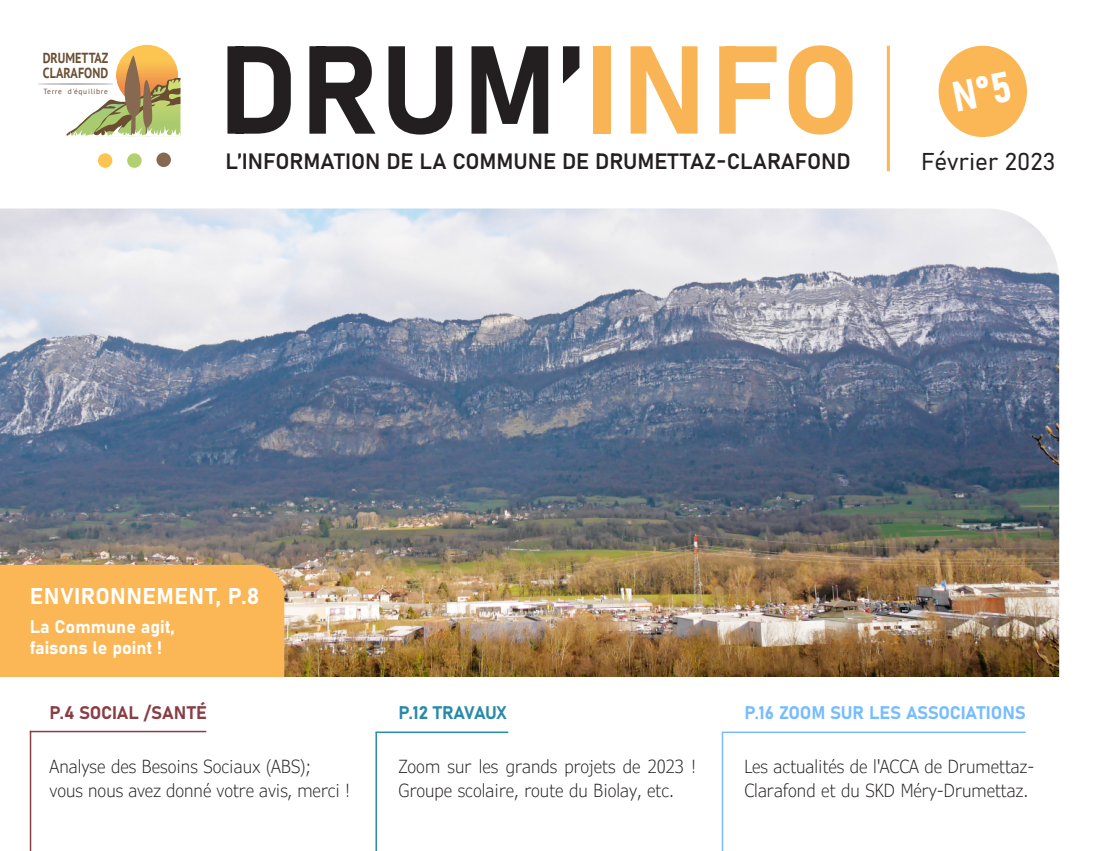
<style>
.page{position:relative;width:1106px;height:851px;background:#fff}
.page>*{position:absolute;margin:0;border:0;box-sizing:border-box;transform-origin:0 0}
.t1{font:123px "Bahnschrift";letter-spacing:.015em;color:#231f20}
.t2{font:24px "Bahnschrift";color:#231f20}
.t3{font:22.5px "Bahnschrift";letter-spacing:.02em;color:#fff}
.t4{font:21.9px "Bahnschrift";color:#231f20}
.t5{font:300 condensed 18px/24px "Verdana Pro";color:#231f20}
.t6{font:18px/21px "Bahnschrift";color:#fff}
.t7{font:18px "Bahnschrift";letter-spacing:-.01em;color:#76bcff}
.t8{font:18px "Bahnschrift";color:#8a3d44}
.t9{font:18px "Bahnschrift";letter-spacing:-.025em;color:#288aaa}
.t10{font:700 14.55px/15.1px "PT Sans";letter-spacing:.005em;color:#6b4e32;scale:.83 1}
.t11{font:7.5px "PT Sans";letter-spacing:.095em;color:#6b4e32}
.s1{color:#f9b555}
</style>
<div class="page">
<img style="left:0;top:208px;width:1059px;height:469px">
<div style="left:0;top:564px;width:284px;height:113px;background:#fbb655"></div>
<hr style="left:886px;top:46px;width:3px;height:125px;background:#fbb655">
<svg style="left:65px;top:45px;width:115px;height:92px"></svg>
<hr style="left:38px;top:84px;width:74px;height:1px;background:#fff">
<div style="left:938px;top:46px;width:89px;height:91px;background:#fbb655;border-radius:50%"></div>
<div style="left:156px;top:152px;width:15px;height:15px;background:#876951;border-radius:50%"></div>
<div style="left:98px;top:153px;width:14px;height:15px;background:#fcc451;border-radius:50%"></div>
<div style="left:127px;top:153px;width:15px;height:15px;background:#b3cf6f;border-radius:50%"></div>
<hr style="left:30px;top:730px;width:1px;height:120px;background:#8a3d44">
<hr style="left:375px;top:732px;width:2px;height:118px;background:#288aaa">
<hr style="left:721px;top:733px;width:2px;height:117px;background:#76bcff">
<hr style="left:30px;top:730px;width:176px;height:2px;background:#8a3d44">
<hr style="left:375px;top:731px;width:133px;height:2px;background:#288aaa">
<hr style="left:721px;top:731px;width:304px;height:2px;background:#76bcff">
<p class="t10" style="left:43px;top:50px;width:81px">DRUMETTAZ<br>CLARAFOND</p>
<p class="t11" style="left:43px;top:89px;width:66px">Terre d'équilibre</p>
<h1 class="t1" style="left:218px;top:16px;width:644px">DRUM’<span class="s1">INFO</span></h1>
<p class="t4" style="left:225px;top:149px;width:627px">L’INFORMATION DE LA COMMUNE DE DRUMETTAZ-CLARAFOND</p>
<h2 class="t2" style="left:921px;top:148px;width:136px">Février 2023</h2>
<p class="t3" style="left:30px;top:582px;width:231px">ENVIRONNEMENT, P.8</p>
<p class="t6" style="left:30px;top:615px;width:146px">La Commune agit, faisons le point !</p>
<p class="t8" style="left:50px;top:701px;width:159px">P.4 SOCIAL /SANTÉ</p>
<p class="t5" style="left:50px;top:755px;width:302px">Analyse des Besoins Sociaux (ABS);<br>vous nous avez donné votre avis, merci !</p>
<p class="t9" style="left:398px;top:701px;width:110px">P.12 TRAVAUX</p>
<p class="t5" style="left:398px;top:755px;width:299px">Zoom sur les grands projets de 2023 !<br>Groupe scolaire, route du Biolay, etc.</p>
<p class="t7" style="left:744px;top:701px;width:283px">P.16 ZOOM SUR LES ASSOCIATIONS</p>
<p class="t5" style="left:744px;top:755px;width:291px">Les actualités de l'ACCA de Drumettaz-<br>Clarafond et du SKD Méry-Drumettaz.</p>
</div>
